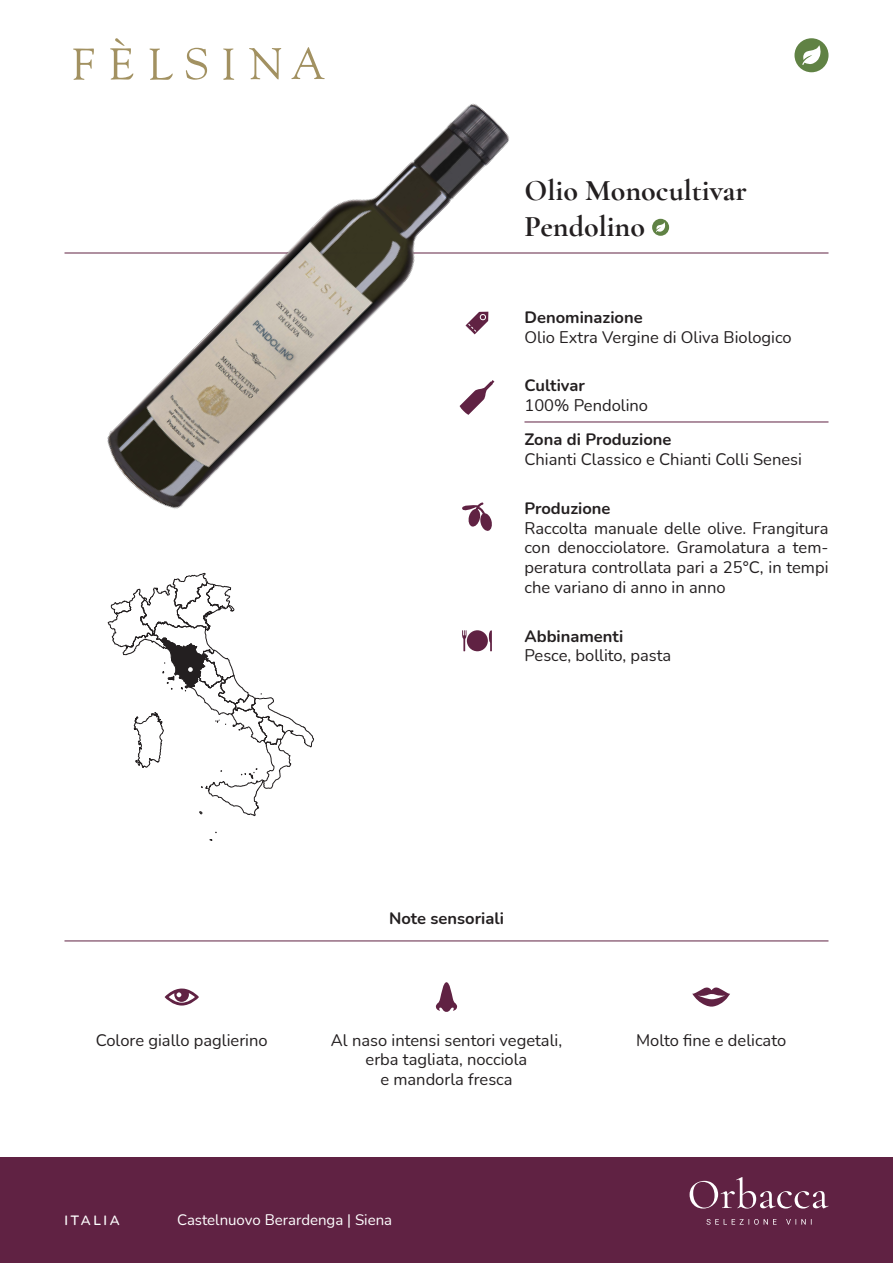
<style>
.page{position:relative;width:893px;height:1263px;background:#fff}
.page>*{position:absolute;margin:0;border:0;box-sizing:border-box;transform-origin:0 0}
.t1{font:700 30px "Cormorant Garamond";color:#231f20}
.t2{font:16.5px/19.8px "Nunito";color:#231f20;text-align:justify}
.t3{font:700 16.5px "Nunito";color:#231f20}
.t4{font:15px "Nunito";color:#fff}
.t5{font:600 13.5px "Nunito";letter-spacing:.2em;color:#fff}
</style>
<div class="page">
<svg style="left:108px;top:573px;width:206px;height:243px"></svg>
<svg style="left:73px;top:49px;width:21px;height:6px"></svg>
<svg style="left:110px;top:38px;width:21px;height:17px"></svg>
<svg style="left:149px;top:49px;width:11px;height:6px"></svg>
<svg style="left:187px;top:48px;width:20px;height:7px"></svg>
<svg style="left:223px;top:49px;width:11px;height:6px"></svg>
<svg style="left:249px;top:48px;width:32px;height:7px"></svg>
<svg style="left:304px;top:47px;width:8px;height:8px"></svg>
<div style="left:0;top:1158px;width:893px;height:105px;background:#602243"></div>
<hr style="left:65px;top:253px;width:763px;height:1px;background:#602243">
<div style="left:652px;top:219px;width:17px;height:17px;background:#608244;border-radius:50%"></div>
<svg style="left:656px;top:222px;width:9px;height:10px"></svg>
<svg style="left:462px;top:630px;width:30px;height:21px"></svg>
<svg style="left:435px;top:982px;width:23px;height:30px"></svg>
<svg style="left:692px;top:987px;width:38px;height:20px"></svg>
<svg style="left:165px;top:988px;width:34px;height:17px"></svg>
<hr style="left:64px;top:941px;width:764px;height:1px;background:#602243">
<hr style="left:524px;top:422px;width:304px;height:1px;background:#602243">
<svg style="left:690px;top:1177px;width:138px;height:31px"></svg>
<svg style="left:706px;top:1219px;width:106px;height:6px"></svg>
<img style="left:65px;top:55px;width:498px;height:476px">
<div style="left:794px;top:38px;width:34px;height:34px;background:#608244;border-radius:50%"></div>
<svg style="left:802px;top:45px;width:19px;height:20px"></svg>
<p class="t1" style="left:524px;top:172px;width:224px">Olio Monocultivar</p>
<p class="t1" style="left:524px;top:208px;width:122px">Pendolino</p>
<p class="t3" style="left:524px;top:306px;width:120px">Denominazione</p>
<p class="t2" style="left:524px;top:327px;width:269px">Olio Extra Vergine di Oliva Biologico</p>
<p class="t3" style="left:524px;top:374px;width:62px">Cultivar</p>
<p class="t2" style="left:524px;top:395px;width:125px">100% Pendolino</p>
<p class="t3" style="left:524px;top:428px;width:148px">Zona di Produzione</p>
<p class="t2" style="left:524px;top:449px;width:279px">Chianti Classico e Chianti Colli Senesi</p>
<p class="t3" style="left:524px;top:496px;width:88px">Produzione</p>
<p class="t2" style="left:524px;top:517px;width:306px">Raccolta manuale delle olive. Frangitura con denocciolatore. Gramolatura a tem&shy;peratura controllata pari a 25°C, in tempi che variano di anno in anno</p>
<p class="t3" style="left:524px;top:624px;width:100px">Abbinamenti</p>
<p class="t2" style="left:524px;top:645px;width:148px">Pesce, bollito, pasta</p>
<p class="t3" style="left:389px;top:907px;width:116px">Note sensoriali</p>
<p class="t2" style="left:96px;top:1029px;width:173px">Colore giallo paglierino</p>
<p class="t2" style="left:331px;top:1029px;width:233px">Al naso intensi sentori vegetali,</p>
<p class="t2" style="left:636px;top:1029px;width:152px">Molto fine e delicato</p>
<p class="t2" style="left:366px;top:1049px;width:163px">erba tagliata, nocciola</p>
<p class="t2" style="left:380px;top:1069px;width:134px">e mandorla fresca</p>
<p class="t5" style="left:65px;top:1210px;width:57px">ITALIA</p>
<p class="t4" style="left:177px;top:1209px;width:217px">Castelnuovo Berardenga | Siena</p>
</div>
